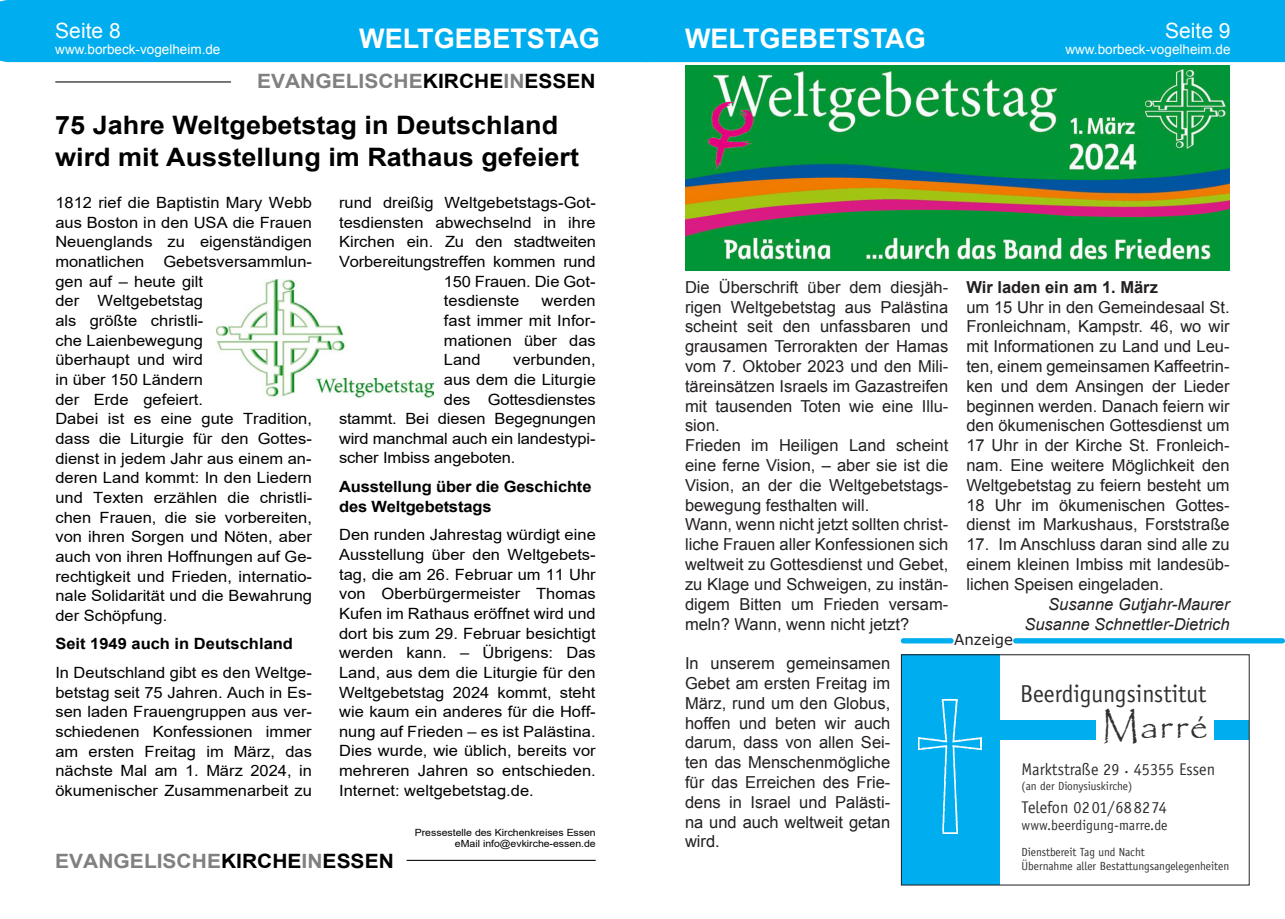
<style>
.page{position:relative;width:1285px;height:919px;background:#fff}
.page>*{position:absolute;margin:0;border:0;box-sizing:border-box;transform-origin:0 0}
.t1{font:37.65px "Papyrus";letter-spacing:.045em;color:#312f30;scale:.96 1}
.t2{font:700 27px "Arial";color:#fff}
.t3{font:700 25.35px/32.1px "Arial";color:#000;scale:1.06 1}
.t4{font:24.45px "Officina Sans";color:#312f30;scale:.96 1}
.t5{font:21px "Arial";color:#fff}
.t6{font:700 19.8px "Arial";color:#808080;scale:1.06 1}
.t7{font:16.8px "Officina Sans";color:#312f30;scale:.96 1}
.t8{font:16.5px/19.8px "Arial";color:#231f20;text-align:justify}
.t9{font:italic 16.5px "Arial";color:#231f20}
.t10{font:700 16.5px "Arial";color:#231f20}
.t11{font:15.45px/19.6px "Arial";color:#000;text-align:justify;scale:1.06 1}
.t12{font:700 15.45px/19.6px "Arial";letter-spacing:-.01em;color:#000;scale:1.06 1}
.t13{font:15px "Verdana";color:#231f20}
.t14{font:14.25px "Officina Sans";letter-spacing:.01em;color:#312f30;scale:.96 1}
.t15{font:13.5px "Arial";color:#fff}
.t16{font:11.7px/14.1px "Officina Sans";color:#312f30;scale:.96 1}
.t17{font:9.9px/11.4px "Arial";color:#000;text-align:right;scale:1.06 1}
.s1{color:#000}
.s2{font-weight:700}
</style>
<div class="page">
<div style="left:0;top:0;width:1284px;height:62px;background:#00aeef"></div>
<hr style="left:55px;top:81px;width:176px;height:1px;background:#000">
<hr style="left:406px;top:859px;width:189px;height:1px;background:#000">
<img style="left:216px;top:280px;width:217px;height:118px">
<img style="left:685px;top:66px;width:544px;height:204px">
<div style="left:901px;top:654px;width:98px;height:231px;background:#00aeef"></div>
<img style="left:918px;top:699px;width:62px;height:134px">
<div style="left:997px;top:719px;width:98px;height:20px;background:#00aeef"></div>
<div style="left:1214px;top:719px;width:35px;height:20px;background:#00aeef"></div>
<div style="left:901px;top:654px;width:348px;height:231px;border:1px solid #231f20"></div>
<div style="left:900px;top:638px;width:53px;height:5px;background:#00aeef;border-radius:3px"></div>
<div style="left:1012px;top:638px;width:272px;height:5px;background:#00aeef;border-radius:3px"></div>
<h3 class="t5" style="left:55px;top:17px;width:67px">Seite 8</h3>
<p class="t15" style="left:55px;top:41px;width:167px">www.borbeck-vogelheim.de</p>
<p class="t2" style="left:359px;top:21px;width:242px">WELTGEBETSTAG</p>
<p class="t2" style="left:685px;top:21px;width:242px">WELTGEBETSTAG</p>
<p class="t6" style="left:257px;top:67px;width:321px">EVANGELISCHE<span class="s1">KIRCHE</span>IN<span class="s1">ESSEN</span></p>
<h3 class="t5" style="left:1164px;top:17px;width:67px">Seite 9</h3>
<p class="t15" style="left:1065px;top:41px;width:167px">www.borbeck-vogelheim.de</p>
<p class="t3" style="left:55px;top:109px;width:495px">75 Jahre Weltgebetstag in Deutschland wird mit Ausstellung im Rathaus gefeiert</p>
<p class="t11" style="left:55px;top:193px;width:244px;text-align:left">1812 rief die Baptistin Mary Webb aus Boston in den USA die Frauen<br>Neuenglands zu eigenständigen monatlichen Gebetsversammlun&shy;gen auf – heute gilt<br>der Weltgebetstag<br>als größte christli-<br>che Laienbewegung<br>überhaupt und wird<br>in über 150 Ländern<br>der Erde gefeiert.<br>Dabei ist es eine gute Tradition, dass die Liturgie für den Gottes&shy;dienst in jedem Jahr aus einem an&shy;deren Land kommt: In den Liedern und Texten erzählen die christli&shy;chen Frauen, die sie vorbereiten, von ihren Sorgen und Nöten, aber auch von ihren Hoffnungen auf Ge&shy;rechtigkeit und Frieden, internatio&shy;nale Solidarität und die Bewahrung der Schöpfung.</p>
<p class="t11" style="left:55px;top:629px;width:243px;line-height:28.5px"><span class="s2">Seit 1949 auch in Deutschland<br></span>In Deutschland gibt es den Weltge-</p>
<p class="t11" style="left:55px;top:682px;width:244px">betstag seit 75 Jahren. Auch in Es&shy;sen laden Frauengruppen aus ver&shy;schiedenen Konfessionen immer am ersten Freitag im März, das nächste Mal am 1. März 2024, in ökumenischer Zusammenarbeit zu</p>
<p class="t11" style="left:339px;top:193px;width:244px">rund dreißig Weltgebetstags-Got-</p>
<p class="t11" style="left:339px;top:212px;width:243px">tesdiensten abwechselnd in ihre</p>
<p class="t11" style="left:339px;top:232px;width:244px">Kirchen ein. Zu den stadtweiten</p>
<p class="t11" style="left:339px;top:252px;width:244px">Vorbereitungstreffen kommen rund</p>
<p class="t11" style="left:444px;top:271px;width:145px">150 Frauen. Die Got-</p>
<p class="t11" style="left:444px;top:291px;width:73px">tesdienste</p>
<p class="t11" style="left:444px;top:291px;width:145px;text-indent:98px">werden fast immer mit Infor&shy;mationen über das Land</p>
<p class="t11" style="left:513px;top:350px;width:79px">verbunden,</p>
<p class="t11" style="left:444px;top:369px;width:145px">aus dem die Liturgie</p>
<p class="t11" style="left:444px;top:389px;width:145px">des Gottesdienstes</p>
<p class="t11" style="left:339px;top:409px;width:244px">stammt. Bei diesen Begegnungen</p>
<p class="t11" style="left:339px;top:428px;width:243px">wird manchmal auch ein landestypi-</p>
<p class="t11" style="left:339px;top:448px;width:168px">scher Imbiss angeboten.</p>
<p class="t12" style="left:339px;top:477px;width:239px">Ausstellung über die Geschichte des Weltgebetstags</p>
<p class="t11" style="left:339px;top:525px;width:244px">Den runden Jahrestag würdigt eine Ausstellung über den Weltgebets&shy;tag, die am 26. Februar um 11 Uhr von Oberbürgermeister Thomas Kufen im Rathaus eröffnet wird und dort bis zum 29. Februar besichtigt werden kann. – Übrigens: Das Land, aus dem die Liturgie für den Weltgebetstag 2024 kommt, steht wie kaum ein anderes für die Hoff&shy;nung auf Frieden – es ist Palästina.<br>Dies wurde, wie üblich, bereits vor mehreren Jahren so entschieden.<br>Internet: weltgebetstag.de.</p>
<p class="t6" style="left:55px;top:846px;width:321px">EVANGELISCHE<span class="s1">KIRCHE</span>IN<span class="s1">ESSEN</span></p>
<p class="t17" style="left:414px;top:826px;width:172px">Pressestelle des Kirchenkreises Essen eMail info@evkirche-essen.de</p>
<p class="t8" style="left:685px;top:277px;width:265px">Die Überschrift über dem diesjäh&shy;rigen Weltgebetstag aus Palästina scheint seit den unfassbaren und grausamen Terrorakten der Hamas vom 7. Oktober 2023 und den Mili&shy;täreinsätzen Israels im Gazastreifen mit tausenden Toten wie eine Illu&shy;sion.</p>
<p class="t8" style="left:685px;top:435px;width:265px">Frieden im Heiligen Land scheint eine ferne Vision, – aber sie ist die Vision, an der die Weltgebetstags&shy;bewegung festhalten will.</p>
<p class="t8" style="left:685px;top:515px;width:265px">Wann, wenn nicht jetzt sollten christ&shy;liche Frauen aller Konfessionen sich weltweit zu Gottesdienst und Gebet, zu Klage und Schweigen, zu instän&shy;digem Bitten um Frieden versam&shy;meln? Wann, wenn nicht jetzt?</p>
<p class="t8" style="left:685px;top:653px;width:207px">In unserem gemeinsamen Gebet am ersten Freitag im März, rund um den Globus, hoffen und beten wir auch darum, dass von allen Sei&shy;ten das Menschenmögliche für das Erreichen des Frie&shy;dens in Israel und Palästi&shy;na und auch weltweit getan wird.</p>
<p class="t10" style="left:966px;top:276px;width:193px">Wir laden ein am 1. März</p>
<p class="t8" style="left:966px;top:297px;width:265px">um 15 Uhr in den Gemeindesaal St.<br>Fronleichnam, Kampstr. 46, wo wir mit Informationen zu Land und Leu&shy;ten, einem gemeinsamen Kaffeetrin&shy;ken und dem Ansingen der Lieder beginnen werden. Danach feiern wir den ökumenischen Gottesdienst um 17 Uhr in der Kirche St. Fronleich&shy;nam. Eine weitere Möglichkeit den Weltgebetstag zu feiern besteht um 18 Uhr im ökumenischen Gottes&shy;dienst im Markushaus, Forststraße</p>
<p class="t8" style="left:966px;top:534px;width:265px">17. Im Anschluss daran sind alle zu einem kleinen Imbiss mit landesüb&shy;lichen Speisen eingeladen.</p>
<p class="t9" style="left:1048px;top:593px;width:183px">Susanne Gutjahr-Maurer</p>
<p class="t9" style="left:1024px;top:613px;width:207px">Susanne Schnettler-Dietrich</p>
<p class="t13" style="left:954px;top:629px;width:60px">Anzeige</p>
<p class="t4" style="left:1019px;top:678px;width:196px">Beerdigungsinstitut</p>
<p class="t1" style="left:1101px;top:702px;width:112px">Marré</p>
<p class="t7" style="left:1021px;top:758px;width:203px">Marktstraße 29 . 45355 Essen</p>
<p class="t16" style="left:1021px;top:778px;width:117px">(an der Dionysiuskirche)</p>
<p class="t14" style="left:1021px;top:816px;width:153px">www.beerdigung-marre.de</p>
<p class="t7" style="left:1021px;top:797px;width:153px">Telefon 0201/688274</p>
<p class="t16" style="left:1021px;top:844px;width:218px">Dienstbereit Tag und Nacht<br>Übernahme aller Bestattungsangelegenheiten</p>
</div>
